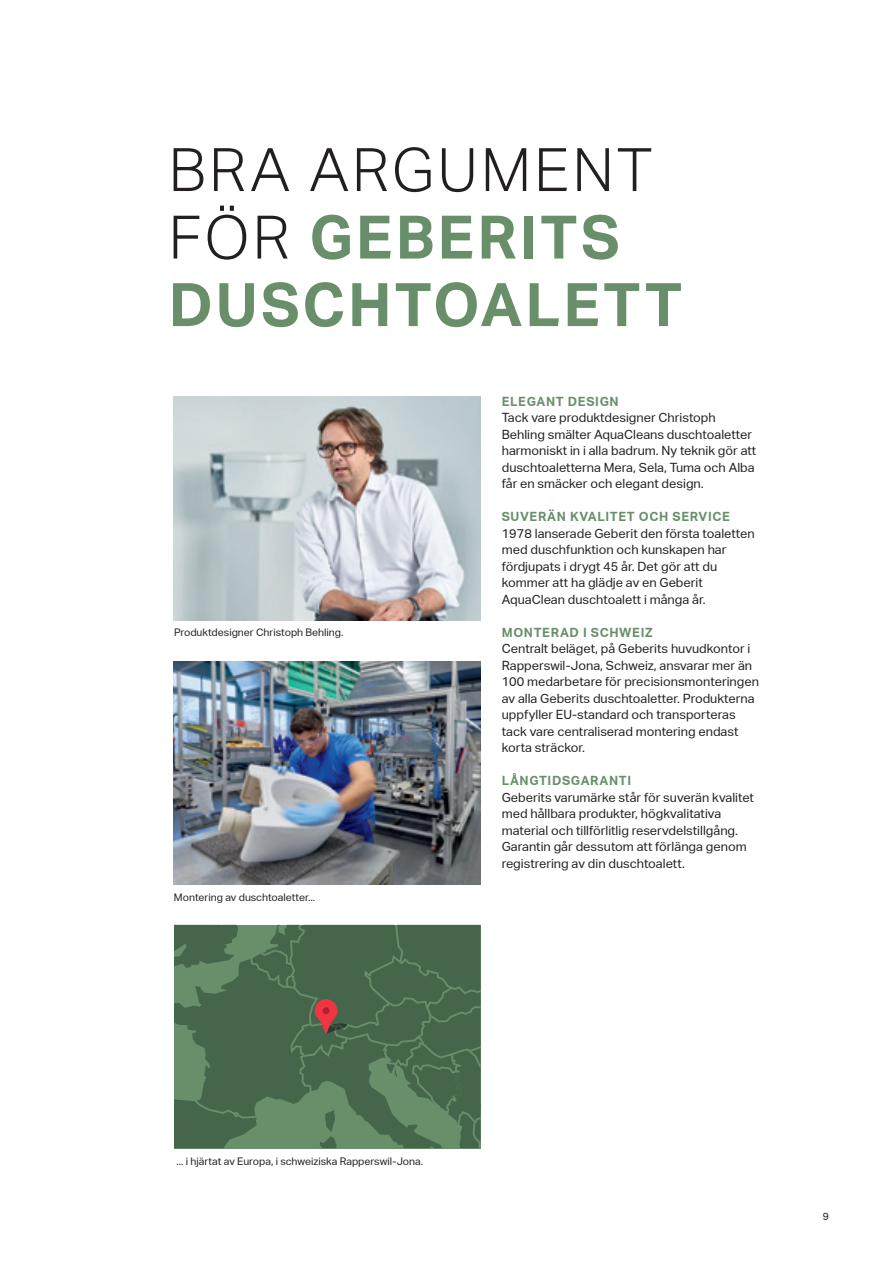
<style>
.page{position:relative;width:893px;height:1263px;background:#fff}
.page>*{position:absolute;margin:0;border:0;box-sizing:border-box;transform-origin:0 0}
.t1{font:700 60px/67.5px "Aktiv Grotesk Geberit";letter-spacing:.05em;color:#688f6a}
.t2{font:12.75px/16.5px "Aktiv Grotesk Geberit";color:#231f20}
.t3{font:700 12.75px "Aktiv Grotesk Geberit";letter-spacing:.05em;color:#688f6a}
.t4{font:10.5px "Aktiv Grotesk Geberit";color:#231f20}
.s1{font-weight:300;color:#231f20}
</style>
<div class="page">
<img style="left:174px;top:397px;width:306px;height:223px">
<img style="left:174px;top:662px;width:306px;height:223px">
<svg style="left:174px;top:925px;width:307px;height:223px;background:#507053"></svg>
<div style="left:323px;top:1007px;width:6px;height:7px;background:#b21e36;border-radius:50%"></div>
<h1 class="t1" style="left:169px;top:137px;width:515px"><span class="s1">BRA ARGUMENT<br>FÖR</span> GEBERITS<br>DUSCHTOALETT</h1>
<p class="t4" style="left:174px;top:627px;width:171px">Produktdesigner Christoph Behling.</p>
<p class="t4" style="left:174px;top:891px;width:143px">Montering av duschtoaletter...</p>
<p class="t3" style="left:502px;top:394px;width:118px">ELEGANT DESIGN</p>
<p class="t2" style="left:502px;top:409px;width:256px">Tack vare produktdesigner Christoph Behling smälter AquaCleans duschtoaletter harmoniskt in i alla badrum. Ny teknik gör att duschtoaletterna Mera, Sela, Tuma och Alba får en smäcker och elegant design.</p>
<p class="t3" style="left:502px;top:509px;width:230px">SUVERÄN KVALITET OCH SERVICE</p>
<p class="t2" style="left:502px;top:525px;width:254px">1978 lanserade Geberit den första toaletten med duschfunktion och kunskapen har fördjupats i drygt 45 år. Det gör att du kommer att ha glädje av en Geberit AquaClean duschtoalett i många år.</p>
<p class="t3" style="left:502px;top:625px;width:152px">MONTERAD I SCHWEIZ</p>
<p class="t2" style="left:502px;top:640px;width:259px">Centralt beläget, på Geberits huvudkontor i Rapperswil-Jona, Schweiz, ansvarar mer än 100 medarbetare för precisionsmonteringen av alla Geberits duschtoaletter. Produkterna uppfyller EU-standard och transporteras tack vare centraliserad montering endast korta sträckor.</p>
<p class="t3" style="left:502px;top:773px;width:131px">LÅNGTIDSGARANTI</p>
<p class="t2" style="left:502px;top:789px;width:254px">Geberits varumärke står för suverän kvalitet med hållbara produkter, högkvalitativa material och tillförlitlig reservdelstillgång.<br>Garantin går dessutom att förlänga genom registrering av din duschtoalett.</p>
<p class="t4" style="left:176px;top:1155px;width:248px">... i hjärtat av Europa, i schweiziska Rapperswil-Jona.</p>
<p class="t4" style="left:823px;top:1211px;width:8px">9</p>
</div>
